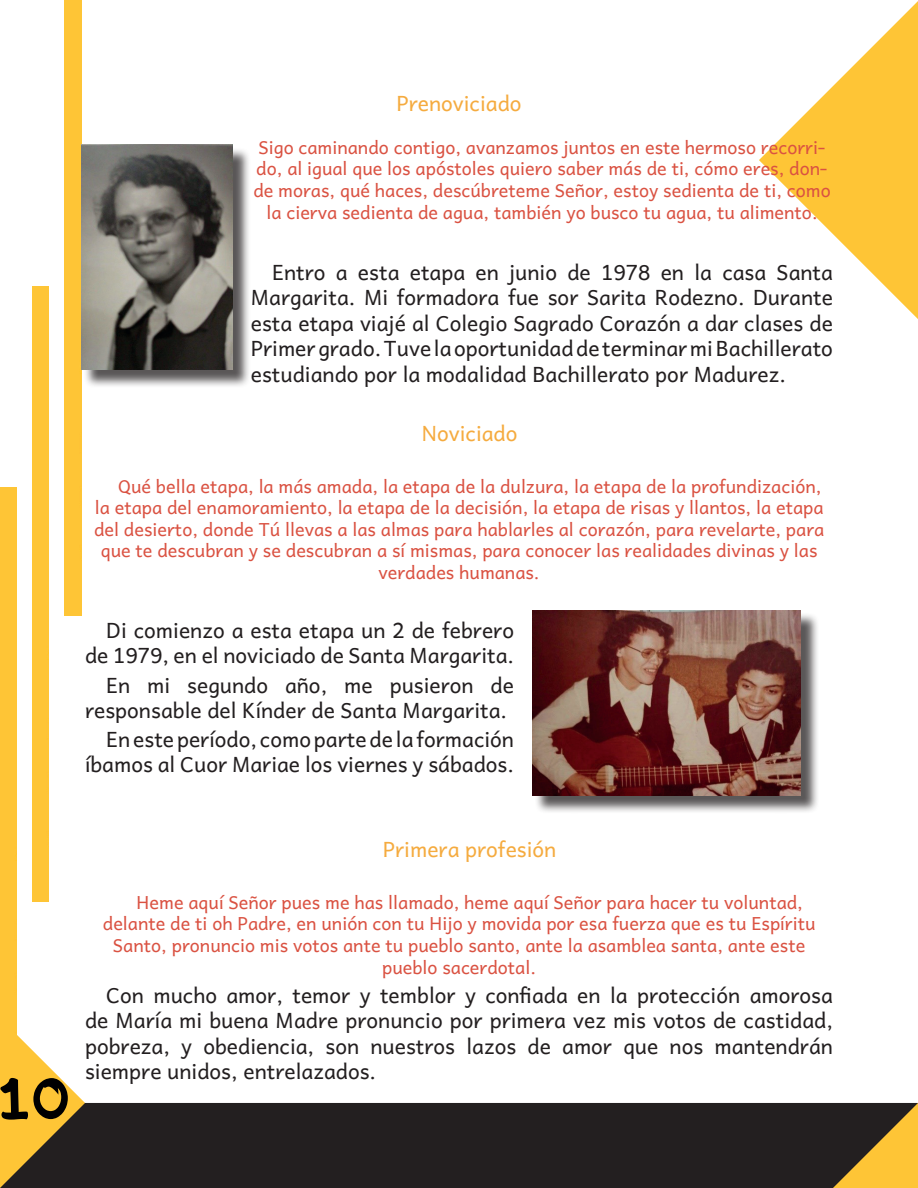
<style>
.page{position:relative;width:918px;height:1188px;background:#fff}
.page>*{position:absolute;margin:0;border:0;box-sizing:border-box;transform-origin:0 0}
.t1{font:700 54px "Waltograph UI";color:#000001}
.t2{font:21px/25.2px "Andika Basic";color:#231f20;text-align:justify}
.t3{font:21px "Andika Basic";color:#f5ab3f}
.t4{font:18px/21.6px "Andika Basic";color:#da5242;text-align:center}
</style>
<div class="page">
<div style="left:0;top:487px;width:17px;height:457px;background:#fec536"></div>
<div style="left:85px;top:1103px;width:674px;height:85px;background:#231f20"></div>
<div style="left:32px;top:286px;width:17px;height:616px;background:#fec536"></div>
<div style="left:65px;top:0;width:16px;height:615px;background:#fec536"></div>
<svg style="left:759px;top:1px;width:159px;height:318px"></svg>
<svg style="left:759px;top:1103px;width:159px;height:85px;background:#5c4a25"></svg>
<svg style="left:0;top:944px;width:85px;height:244px"></svg>
<div style="left:534px;top:612px;width:285px;height:202px;background:#231f20;opacity:.75"></div>
<img style="left:532px;top:610px;width:269px;height:185px">
<div style="left:84px;top:147px;width:167px;height:241px;background:#231f20;opacity:.75"></div>
<img style="left:81px;top:145px;width:152px;height:224px">
<p class="t3" style="left:396px;top:84px;width:127px">Prenoviciado</p>
<p class="t4" style="left:253px;top:134px;width:579px">Sigo caminando contigo, avanzamos juntos en este hermoso recorri&shy;do, al igual que los apóstoles quiero saber más de ti, cómo eres, don&shy;de moras, qué haces, descúbreteme Señor, estoy sedienta de ti, como la cierva sedienta de agua, también yo busco tu agua, tu alimento.</p>
<p class="t2" style="left:251px;top:256px;width:584px;text-indent:21px">Entro a esta etapa en junio de 1978 en la casa Santa Margarita. Mi formadora fue sor Sarita Rodezno. Durante esta etapa viajé al Colegio Sagrado Corazón a dar clases de Primer grado. Tuve la oportunidad de terminar mi Bachillerato estudiando por la modalidad Bachillerato por Madurez.</p>
<p class="t3" style="left:422px;top:414px;width:97px">Noviciado</p>
<p class="t4" style="left:118px;top:472px;width:705px">Qué bella etapa, la más amada, la etapa de la dulzura, la etapa de la profundización,</p>
<p class="t4" style="left:95px;top:494px;width:730px">la etapa del enamoramiento, la etapa de la decisión, la etapa de risas y llantos, la etapa</p>
<p class="t4" style="left:94px;top:516px;width:732px">del desierto, donde Tú llevas a las almas para hablarles al corazón, para revelarte, para</p>
<p class="t4" style="left:101px;top:537px;width:718px">que te descubran y se descubran a sí mismas, para conocer las realidades divinas y las</p>
<p class="t4" style="left:378px;top:559px;width:163px">verdades humanas.</p>
<p class="t2" style="left:85px;top:614px;width:431px;text-align:right">Di comienzo a esta etapa un 2 de febrero de 1979, en el noviciado de Santa Margarita.</p>
<p class="t2" style="left:85px;top:669px;width:431px;text-indent:21px">En mi segundo año, me pusieron de responsable del Kínder de Santa Margarita.</p>
<p class="t2" style="left:85px;top:724px;width:431px;text-align:right">En este período, como parte de la formación íbamos al Cuor Mariae los viernes y sábados.</p>
<h1 class="t1" style="left:-6px;top:1068px;width:77px">10</h1>
<p class="t3" style="left:383px;top:830px;width:175px">Primera profesión</p>
<p class="t4" style="left:137px;top:889px;width:668px">Heme aquí Señor pues me has llamado, heme aquí Señor para hacer tu voluntad,</p>
<p class="t4" style="left:103px;top:910px;width:714px">delante de ti oh Padre, en unión con tu Hijo y movida por esa fuerza que es tu Espíritu</p>
<p class="t4" style="left:113px;top:932px;width:694px">Santo, pronuncio mis votos ante tu pueblo santo, ante la asamblea santa, ante este</p>
<p class="t4" style="left:382px;top:954px;width:155px">pueblo sacerdotal.</p>
<p class="t2" style="left:85px;top:980px;width:749px;text-indent:21px">Con mucho amor, temor y temblor y confiada en la protección amorosa de María mi buena Madre pronuncio por primera vez mis votos de castidad, pobreza, y obediencia, son nuestros lazos de amor que nos mantendrán siempre unidos, entrelazados.</p>
</div>
